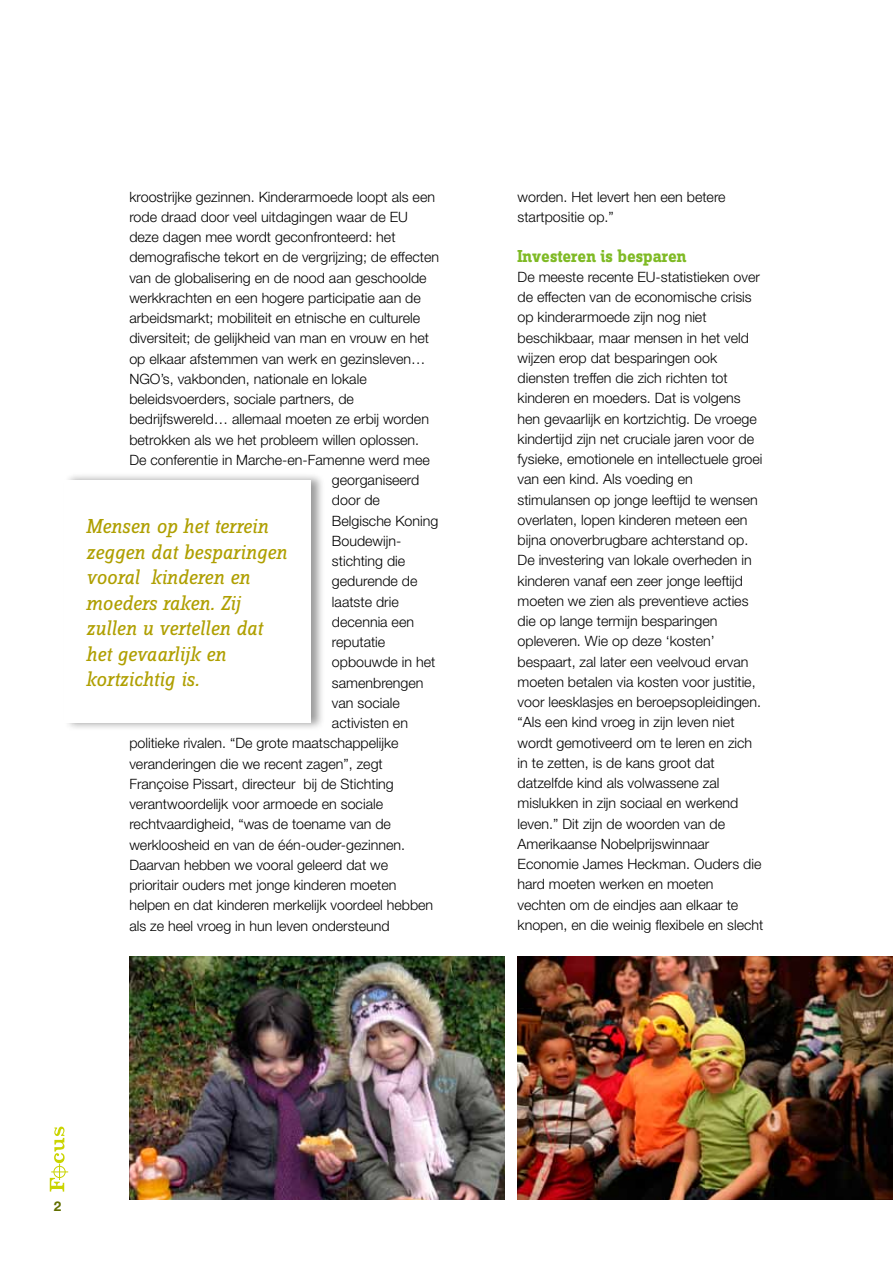
<style>
.page{position:relative;width:893px;height:1263px;background:#fff}
.page>*{position:absolute;margin:0;border:0;box-sizing:border-box;transform-origin:0 0}
.t1{font:21px/25.5px "Zine Slab Dis Regular Italic Tf";letter-spacing:-.01em;color:#af9f00}
.t2{font:700 18px "Zine Slab Dis";color:#7fba25}
.t3{font:300 14.25px/20.2px "Helvetica Neue LT Std";color:#000}
.t4{font:700 13.5px "Helvetica Neue LT Std";color:#626f00}
</style>
<div class="page">
<svg style="left:50px;top:1126px;width:18px;height:65px"></svg>
<img style="left:129px;top:956px;width:376px;height:243px">
<img style="left:518px;top:957px;width:375px;height:242px">
<div style="left:63px;top:472px;width:262px;height:259px;background:#000;opacity:.4"></div>
<div style="left:65px;top:480px;width:246px;height:243px;background:#fff"></div>
<p class="t3" style="left:129px;top:186px;width:307px">kroostrijke gezinnen. Kinderarmoede loopt als een</p>
<p class="t3" style="left:129px;top:206px;width:280px">rode draad door veel uitdagingen waar de EU</p>
<p class="t3" style="left:129px;top:227px;width:268px">deze dagen mee wordt geconfronteerd: het</p>
<p class="t3" style="left:129px;top:247px;width:311px">demografische tekort en de vergrijzing; de effecten</p>
<p class="t3" style="left:129px;top:267px;width:299px">van de globalisering en de nood aan geschoolde</p>
<p class="t3" style="left:129px;top:287px;width:293px">werkkrachten en een hogere participatie aan de</p>
<p class="t3" style="left:129px;top:308px;width:292px">arbeidsmarkt; mobiliteit en etnische en culturele</p>
<p class="t3" style="left:129px;top:328px;width:301px">diversiteit; de gelijkheid van man en vrouw en het</p>
<p class="t3" style="left:129px;top:348px;width:297px">op elkaar afstemmen van werk en gezinsleven…</p>
<p class="t3" style="left:129px;top:368px;width:239px">NGO’s, vakbonden, nationale en lokale</p>
<p class="t3" style="left:129px;top:389px;width:226px">beleidsvoerders, sociale partners, de</p>
<p class="t3" style="left:129px;top:409px;width:301px">bedrijfswereld… allemaal moeten ze erbij worden</p>
<p class="t3" style="left:129px;top:429px;width:291px">betrokken als we het probleem willen oplossen.</p>
<p class="t3" style="left:129px;top:449px;width:302px">De conferentie in Marche-en-Famenne werd mee</p>
<p class="t3" style="left:332px;top:470px;width:89px">georganiseerd</p>
<p class="t3" style="left:332px;top:490px;width:50px">door de</p>
<p class="t3" style="left:332px;top:510px;width:108px">Belgische Koning</p>
<p class="t3" style="left:332px;top:530px;width:69px">Boudewijn-</p>
<p class="t3" style="left:332px;top:551px;width:75px">stichting die</p>
<p class="t3" style="left:332px;top:571px;width:87px">gedurende de</p>
<p class="t3" style="left:332px;top:591px;width:68px">laatste drie</p>
<p class="t3" style="left:332px;top:611px;width:84px">decennia een</p>
<p class="t3" style="left:332px;top:632px;width:55px">reputatie</p>
<p class="t3" style="left:332px;top:652px;width:105px">opbouwde in het</p>
<p class="t3" style="left:332px;top:672px;width:93px">samenbrengen</p>
<p class="t3" style="left:332px;top:692px;width:69px">van sociale</p>
<p class="t3" style="left:332px;top:713px;width:78px">activisten en</p>
<p class="t3" style="left:129px;top:733px;width:271px">politieke rivalen. “De grote maatschappelijke</p>
<p class="t3" style="left:129px;top:753px;width:255px">veranderingen die we recent zagen”, zegt</p>
<p class="t3" style="left:129px;top:773px;width:266px">Françoise Pissart, directeur bij de Stichting</p>
<p class="t3" style="left:129px;top:794px;width:255px">verantwoordelijk voor armoede en sociale</p>
<p class="t3" style="left:129px;top:814px;width:263px">rechtvaardigheid, “was de toename van de</p>
<p class="t3" style="left:129px;top:834px;width:277px">werkloosheid en van de één-ouder-gezinnen.</p>
<p class="t3" style="left:129px;top:854px;width:260px">Daarvan hebben we vooral geleerd dat we</p>
<p class="t3" style="left:129px;top:874px;width:269px">prioritair ouders met jonge kinderen moeten</p>
<p class="t3" style="left:129px;top:895px;width:305px">helpen en dat kinderen merkelijk voordeel hebben</p>
<p class="t3" style="left:129px;top:915px;width:262px">als ze heel vroeg in hun leven ondersteund</p>
<h1 class="t1" style="left:86px;top:514px;width:203px">Mensen op het terrein zeggen dat besparingen vooral kinderen en moeders raken. Zij zullen u vertellen dat het gevaarlijk en kortzichtig is.</h1>
<p class="t3" style="left:518px;top:186px;width:210px">worden. Het levert hen een betere startpositie op.”</p>
<p class="t2" style="left:518px;top:246px;width:171px">Investeren is besparen</p>
<p class="t3" style="left:518px;top:266px;width:247px">De meeste recente EU-statistieken over de effecten van de economische crisis op kinderarmoede zijn nog niet beschikbaar, maar mensen in het veld wijzen erop dat besparingen ook diensten treffen die zich richten tot kinderen en moeders. Dat is volgens hen gevaarlijk en kortzichtig. De vroege kindertijd zijn net cruciale jaren voor de fysieke, emotionele en intellectuele groei van een kind. Als voeding en stimulansen op jonge leeftijd te wensen overlaten, lopen kinderen meteen een bijna onoverbrugbare achterstand op.<br>De investering van lokale overheden in kinderen vanaf een zeer jonge leeftijd moeten we zien als preventieve acties die op lange termijn besparingen opleveren. Wie op deze ‘kosten’ bespaart, zal later een veelvoud ervan moeten betalen via kosten voor justitie, voor leesklasjes en beroepsopleidingen. “Als een kind vroeg in zijn leven niet wordt gemotiveerd om te leren en zich in te zetten, is de kans groot dat datzelfde kind als volwassene zal mislukken in zijn sociaal en werkend leven.” Dit zijn de woorden van de Amerikaanse Nobelprijswinnaar Economie James Heckman. Ouders die hard moeten werken en moeten vechten om de eindjes aan elkaar te knopen, en die weinig flexibele en slecht</p>
<p class="t4" style="left:54px;top:1198px;width:9px">2</p>
</div>
